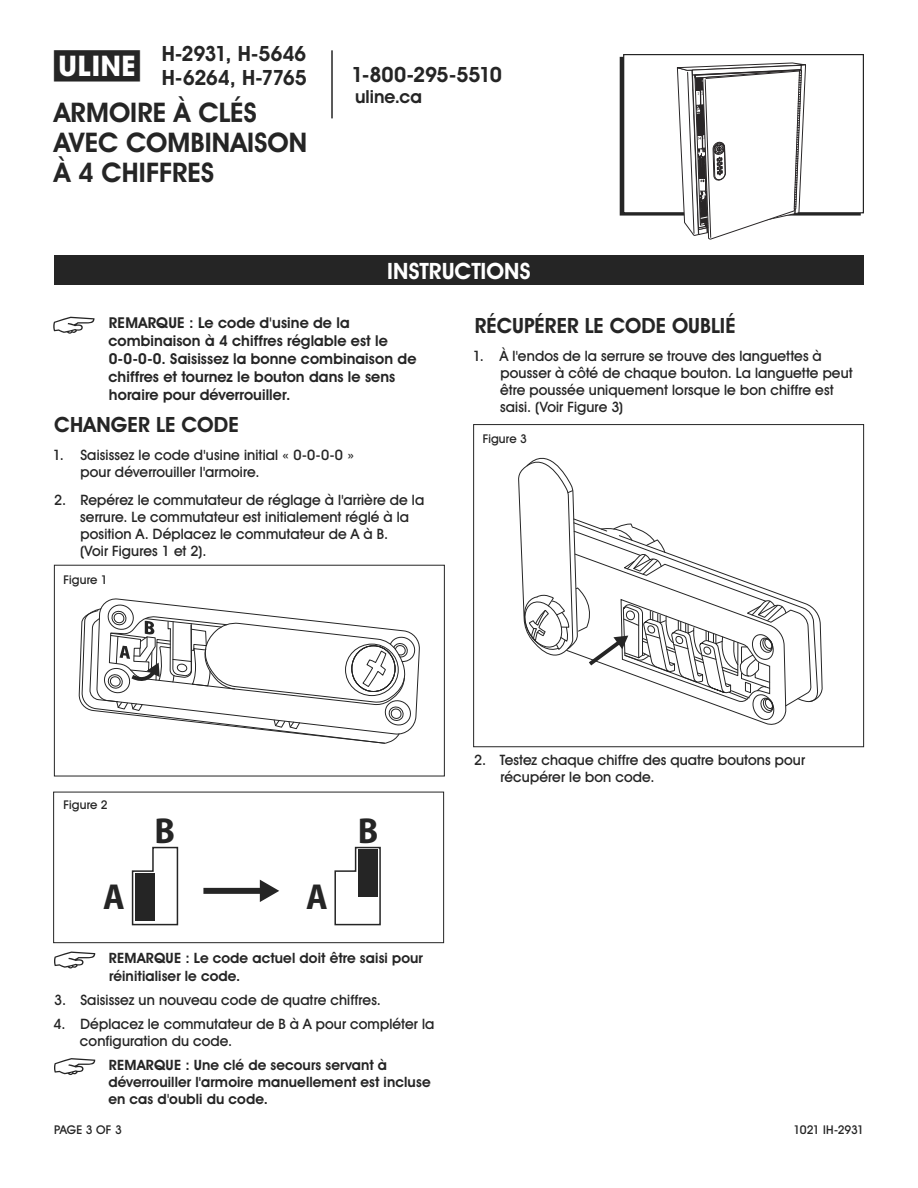
<style>
.page{position:relative;width:918px;height:1188px;background:#fff}
.page>*{position:absolute;margin:0;border:0;box-sizing:border-box;transform-origin:0 0}
.t1{font:700 semi-condensed 36.3px "Myriad Pro";color:#252525}
.t2{font:700 27px/30px "Uline Two Knine";letter-spacing:.005em;color:#252525}
.t3{font:700 22.5px "Uline Two Knine";color:#fff}
.t4{font:700 21px "Uline Two Knine";letter-spacing:-.005em;color:#252525}
.t5{font:700 21px/24px "Uline Two Knine";letter-spacing:-.025em;color:#252525;text-align:right}
.t6{font:700 18px "Uline Two Knine";color:#252525}
.t7{font:700 15px/18px "Uline Two Knine";letter-spacing:.005em;color:#252525}
.t8{font:14.25px/17.1px "Uline Two Knine";letter-spacing:.01em;color:#252525}
.t9{font:700 14.25px/17.1px "Uline Two Knine";letter-spacing:.01em;color:#252525}
.t10{font:12px "Uline Two Knine";color:#252525}
.t11{font:12px "Uline Two Knine";letter-spacing:-.025em;color:#252525}
.s1{font-weight:400}
</style>
<div class="page">
<hr style="left:331px;top:50px;width:2px;height:68px;background:#252525">
<div style="left:54px;top:255px;width:810px;height:30px;background:#252525"></div>
<svg style="left:54px;top:952px;width:41px;height:17px"></svg>
<svg style="left:54px;top:1058px;width:41px;height:17px"></svg>
<div style="left:623px;top:54px;width:241px;height:159px;border:1px solid #252525"></div>
<svg style="left:677px;top:62px;width:130px;height:178px"></svg>
<svg style="left:518px;top:457px;width:305px;height:268px"></svg>
<div style="left:473px;top:424px;width:391px;height:323px;border:1px solid #252525"></div>
<svg style="left:104px;top:598px;width:316px;height:106px"></svg>
<svg style="left:78px;top:603px;width:339px;height:141px"></svg>
<div style="left:54px;top:565px;width:391px;height:211px;border:1px solid #252525"></div>
<svg style="left:131px;top:846px;width:48px;height:80px"></svg>
<div style="left:135px;top:873px;width:20px;height:48px;background:#252525"></div>
<svg style="left:334px;top:846px;width:47px;height:80px"></svg>
<div style="left:358px;top:850px;width:20px;height:47px;background:#252525"></div>
<svg style="left:203px;top:880px;width:76px;height:22px"></svg>
<div style="left:53px;top:792px;width:391px;height:151px;border:1px solid #252525"></div>
<svg style="left:53px;top:317px;width:41px;height:17px"></svg>
<h3 class="t5" style="left:54px;top:42px;width:254px">H-2931, H-5646<br><sup>π</sup> H-6264, H-7765</h3>
<h2 class="t2" style="left:54px;top:97px;width:255px">ARMOIRE À CLÉS<br>AVEC COMBINAISON<br>À 4 CHIFFRES</h2>
<h3 class="t4" style="left:351px;top:62px;width:152px">1-800-295-5510</h3>
<p class="t6" style="left:355px;top:86px;width:68px">uline.ca</p>
<h3 class="t3" style="left:387px;top:257px;width:145px">INSTRUCTIONS</h3>
<p class="t7" style="left:108px;top:314px;width:309px">REMARQUE : Le code d<span class="s1">'</span>usine de la combinaison à 4 chiffres réglable est le 0-0-0-0. Saisissez la bonne combinaison de chiffres et tournez le bouton dans le sens horaire pour déverrouiller.</p>
<h3 class="t4" style="left:54px;top:412px;width:186px">CHANGER LE CODE</h3>
<p class="t8" style="left:81px;top:446px;width:275px;text-indent:-28px">1. Saisissez le code d'usine initial « 0-0-0-0 » pour déverrouiller l'armoire.</p>
<p class="t8" style="left:80px;top:491px;width:346px;text-indent:-26px">2. Repérez le commutateur de réglage à l'arrière de la serrure. Le commutateur est initialement réglé à la position A. Déplacez le commutateur de A à B.<br>(Voir Figures 1 et 2).</p>
<h3 class="t4" style="left:475px;top:313px;width:262px">RÉCUPÉRER LE CODE OUBLIÉ</h3>
<p class="t8" style="left:500px;top:347px;width:354px;text-indent:-27px">1. À l'endos de la serrure se trouve des languettes à pousser à côté de chaque bouton. La languette peut être poussée uniquement lorsque le bon chiffre est saisi. (Voir Figure 3)</p>
<p class="t10" style="left:483px;top:431px;width:46px">Figure 3</p>
<p class="t10" style="left:64px;top:572px;width:46px">Figure 1</p>
<p class="t10" style="left:64px;top:797px;width:46px">Figure 2</p>
<h1 class="t1" style="left:103px;top:873px;width:23px">A</h1>
<h1 class="t1" style="left:155px;top:808px;width:22px">B</h1>
<h1 class="t1" style="left:306px;top:873px;width:23px">A</h1>
<h1 class="t1" style="left:358px;top:808px;width:22px">B</h1>
<p class="t9" style="left:109px;top:949px;width:315px;line-height:18px">REMARQUE : Le code actuel doit être saisi pour réinitialiser le code.</p>
<p class="t8" style="left:54px;top:991px;width:328px">3. Saisissez un nouveau code de quatre chiffres.</p>
<p class="t8" style="left:80px;top:1015px;width:356px;text-indent:-26px">4. Déplacez le commutateur de B à A pour compléter la configuration du code.</p>
<p class="t9" style="left:108px;top:1056px;width:324px">REMARQUE : Une clé de secours servant à déverrouiller l'armoire manuellement est incluse en cas d<span class="s1">'</span>oubli du code.</p>
<p class="t8" style="left:501px;top:751px;width:306px;text-indent:-26px">2. Testez chaque chiffre des quatre boutons pour récupérer le bon code.</p>
<p class="t10" style="left:54px;top:1122px;width:69px">PAGE 3 OF 3</p>
<p class="t11" style="left:794px;top:1122px;width:72px">1021 IH-2931</p>
</div>
